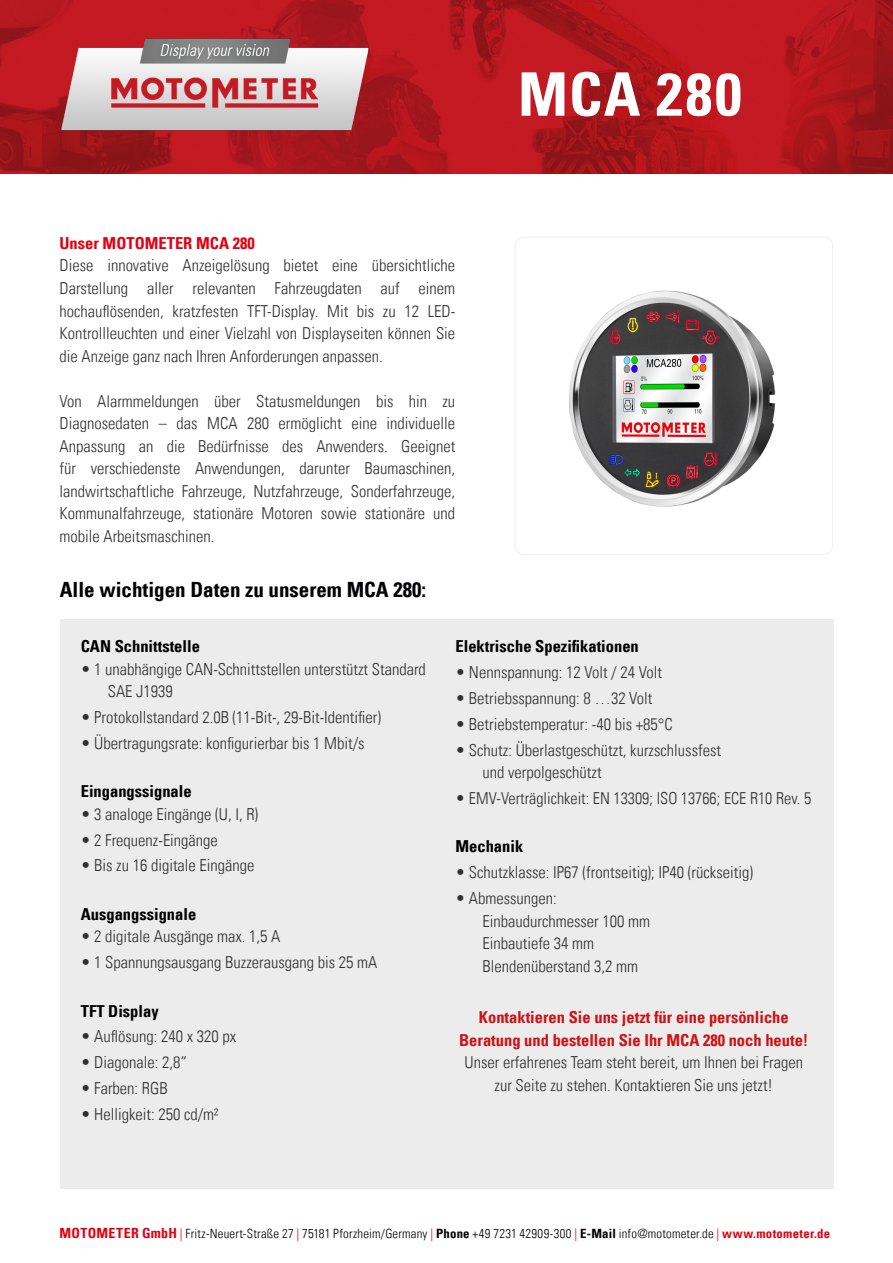
<style>
.page{position:relative;width:893px;height:1263px;background:#fff}
.page>*{position:absolute;margin:0;border:0;box-sizing:border-box;transform-origin:0 0}
.t1{font:700 condensed 60px "Univers LT";letter-spacing:.035em;color:#fff}
.t2{font:700 condensed 21px "Univers LT";color:#020103}
.t3{font:300 condensed 16.5px/22.5px "Univers LT";color:#303030}
.t4{font:700 condensed 16.5px "Univers LT";color:#000}
.t5{font:700 condensed 16.5px/22.5px "Univers LT";color:#cd1316;text-align:center}
.t6{font:700 condensed 16.5px "Univers LT";color:#e30011}
.t7{font:300 condensed 12.75px "Univers LT";letter-spacing:.015em;color:#000}
.s1{font-weight:700;font-size:14.1px;color:#e30111}
.s2{color:#e3000f}
.s3{font-weight:700}
.s4{font-weight:700;color:#e3000f}
</style>
<div class="page">
<img style="left:0;top:0;width:893px;height:173px">
<img style="left:56px;top:36px;width:317px;height:101px">
<div style="left:60px;top:619px;width:773px;height:569px;background:#ececed"></div>
<img style="left:569px;top:290px;width:207px;height:217px">
<div style="left:515px;top:237px;width:318px;height:318px;border:1px solid #f0f0f1;border-radius:8px"></div>
<p class="t6" style="left:60px;top:233px;width:197px">Unser MOTOMETER MCA 280</p>
<p class="t3" style="left:60px;top:254px;width:397px;text-align:justify">Diese innovative Anzeigelösung bietet eine übersichtliche Darstellung aller relevanten Fahrzeugdaten auf einem hochauflösenden, kratzfesten TFT-Display. Mit bis zu 12 LED-Kontrollleuchten und einer Vielzahl von Displayseiten können Sie die Anzeige ganz nach Ihren Anforderungen anpassen.</p>
<p class="t3" style="left:60px;top:389px;width:397px;text-align:justify">Von Alarmmeldungen über Statusmeldungen bis hin zu Diagnosedaten – das MCA 280 ermöglicht eine individuelle Anpassung an die Bedürfnisse des Anwenders. Geeignet für verschiedenste Anwendungen, darunter Baumaschinen, landwirtschaftliche Fahrzeuge, Nutzfahrzeuge, Sonderfahrzeuge, Kommunalfahrzeuge, stationäre Motoren sowie stationäre und mobile Arbeitsmaschinen.</p>
<p class="t2" style="left:60px;top:577px;width:368px">Alle wichtigen Daten zu unserem MCA 280:</p>
<h1 class="t1" style="left:518px;top:58px;width:225px">MCA 280</h1>
<p class="t4" style="left:81px;top:636px;width:121px">CAN Schnittstelle</p>
<p class="t3" style="left:108px;top:658px;width:320px;text-indent:-27px">• 1 unabhängige CAN-Schnittstellen unterstützt Standard<br>SAE J1939</p>
<p class="t3" style="left:81px;top:706px;width:302px">• Protokollstandard 2.0B (11-Bit-, 29-Bit-Identifier)</p>
<p class="t3" style="left:81px;top:732px;width:285px">• Übertragungsrate: konfigurierbar bis 1 Mbit/s</p>
<p class="t4" style="left:81px;top:781px;width:112px">Eingangssignale</p>
<p class="t3" style="left:81px;top:803px;width:179px">• 3 analoge Eingänge (U, I, R)</p>
<p class="t3" style="left:81px;top:828px;width:139px">• 2 Frequenz-Eingänge</p>
<p class="t3" style="left:81px;top:854px;width:175px">• Bis zu 16 digitale Eingänge</p>
<p class="t4" style="left:81px;top:904px;width:117px">Ausgangssignale</p>
<p class="t3" style="left:81px;top:925px;width:201px">• 2 digitale Ausgänge max. 1,5 A</p>
<p class="t3" style="left:81px;top:951px;width:298px">• 1 Spannungsausgang Buzzerausgang bis 25 mA</p>
<p class="t4" style="left:81px;top:1000px;width:79px">TFT Display</p>
<p class="t3" style="left:81px;top:1025px;width:157px">• Auflösung: 240 x 320 px</p>
<p class="t3" style="left:81px;top:1051px;width:107px">• Diagonale: 2,8“</p>
<p class="t3" style="left:81px;top:1077px;width:88px">• Farben: RGB</p>
<p class="t3" style="left:81px;top:1103px;width:139px">• Helligkeit: 250 cd/m²</p>
<p class="t4" style="left:455px;top:636px;width:185px">Elektrische Spezifikationen</p>
<p class="t3" style="left:455px;top:661px;width:208px">• Nennspannung: 12 Volt / 24 Volt</p>
<p class="t3" style="left:455px;top:687px;width:199px">• Betriebsspannung: 8 …32 Volt</p>
<p class="t3" style="left:455px;top:713px;width:219px">• Betriebstemperatur: -40 bis +85°C</p>
<p class="t3" style="left:482px;top:739px;width:240px;text-indent:-27px">• Schutz: Überlastgeschützt, kurzschlussfest und verpolgeschützt</p>
<p class="t3" style="left:455px;top:787px;width:357px">• EMV-Verträglichkeit: EN 13309; ISO 13766; ECE R10 Rev. 5</p>
<p class="t4" style="left:455px;top:836px;width:69px">Mechanik</p>
<p class="t3" style="left:455px;top:861px;width:299px">• Schutzklasse: IP67 (frontseitig); IP40 (rückseitig)</p>
<p class="t3" style="left:482px;top:887px;width:169px;text-indent:-27px">• Abmessungen:<br>Einbaudurchmesser 100 mm<br>Einbautiefe 34 mm<br>Blendenüberstand 3,2 mm</p>
<p class="t5" style="left:459px;top:1006px;width:351px">Kontaktieren Sie uns jetzt für eine persönliche<br>Beratung und bestellen Sie Ihr MCA 280 noch heute!</p>
<p class="t3" style="left:464px;top:1051px;width:340px;text-align:center">Unser erfahrenes Team steht bereit, um Ihnen bei Fragen zur Seite zu stehen. Kontaktieren Sie uns jetzt!</p>
<p class="t7" style="left:60px;top:1226px;width:772px"><span class="s1">MOTOMETER GmbH</span> <span class="s2">|</span> Fritz-Neuert-Straße 27 <span class="s2">|</span> 75181 Pforzheim/Germany <span class="s2">|</span> <span class="s3">Phone</span> +49 7231 42909-300 <span class="s2">|</span> <span class="s3">E-Mail</span> info@motometer.de <span class="s2">|</span> <span class="s4">www.motometer.de</span></p>
</div>
